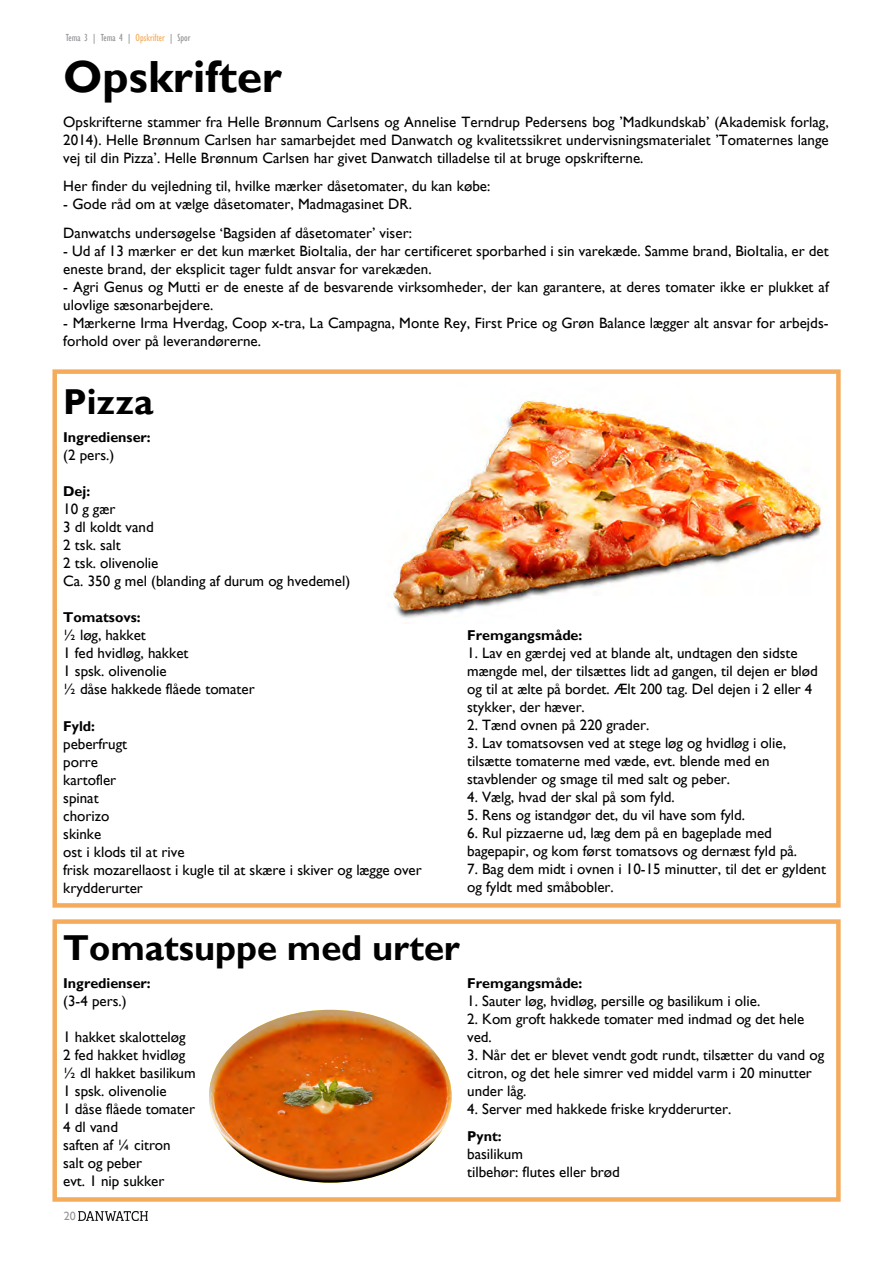
<style>
.page{position:relative;width:893px;height:1263px;background:#fff}
.page>*{position:absolute;margin:0;border:0;box-sizing:border-box;transform-origin:0 0}
.t1{font:700 45px "Gill Sans";color:#000}
.t2{font:700 36px "Gill Sans";color:#000}
.t3{font:15px/18px "Gill Sans";color:#000}
.t4{font:700 14.25px "Gill Sans";color:#000}
.t5{font:12px "Gill Sans";color:#939598}
.t6{font:condensed 10.5px "Gill Sans";color:#939598}
.s1{color:#f4ac5c}
</style>
<div class="page">
<img style="left:79px;top:1211px;width:69px;height:9px">
<img style="left:391px;top:399px;width:432px;height:219px">
<div style="left:52px;top:369px;width:789px;height:539px;border:4px solid #f4ac5c"></div>
<div style="left:52px;top:919px;width:789px;height:283px;border:4px solid #f4ac5c"></div>
<img style="left:209px;top:1010px;width:243px;height:173px">
<p class="t6" style="left:66px;top:32px;width:126px">Tema 3 | Tema 4 | <span class="s1">Opskrifter</span> | Spor</p>
<h1 class="t1" style="left:63px;top:51px;width:220px">Opskrifter</h1>
<p class="t3" style="left:63px;top:113px;width:767px;text-align:justify">Opskrifterne stammer fra Helle Brønnum Carlsens og Annelise Terndrup Pedersens bog ’Madkundskab’ (Akademisk forlag, 2014). Helle Brønnum Carlsen har samarbejdet med Danwatch og kvalitetssikret undervisningsmaterialet ’Tomaternes lange vej til din Pizza’. Helle Brønnum Carlsen har givet Danwatch tilladelse til at bruge opskrifterne.</p>
<p class="t3" style="left:63px;top:177px;width:429px">Her finder du vejledning til, hvilke mærker dåsetomater, du kan købe:</p>
<p class="t3" style="left:63px;top:190px;width:350px;line-height:28.8px">- Gode råd om at vælge dåsetomater, Madmagasinet DR.<br>Danwatchs undersøgelse ‘Bagsiden af dåsetomater’ viser:</p>
<p class="t3" style="left:63px;top:242px;width:767px">- Ud af 13 mærker er det kun mærket BioItalia, der har certificeret sporbarhed i sin varekæde. Samme brand, BioItalia, er det eneste brand, der eksplicit tager fuldt ansvar for varekæden.</p>
<p class="t3" style="left:63px;top:278px;width:767px">- Agri Genus og Mutti er de eneste af de besvarende virksomheder, der kan garantere, at deres tomater ikke er plukket af ulovlige sæsonarbejdere.</p>
<p class="t3" style="left:63px;top:314px;width:767px">- Mærkerne Irma Hverdag, Coop x-tra, La Campagna, Monte Rey, First Price og Grøn Balance lægger alt ansvar for arbejds&shy;forhold over på leverandørerne.</p>
<h2 class="t2" style="left:63px;top:380px;width:92px">Pizza</h2>
<p class="t4" style="left:63px;top:429px;width:89px">Ingredienser:</p>
<p class="t3" style="left:63px;top:447px;width:53px">(2 pers.)</p>
<p class="t4" style="left:63px;top:483px;width:29px">Dej:</p>
<p class="t3" style="left:63px;top:501px;width:288px">10 g gær<br>3 dl koldt vand<br>2 tsk. salt<br>2 tsk. olivenolie<br>Ca. 350 g mel (blanding af durum og hvedemel)</p>
<p class="t4" style="left:63px;top:609px;width:79px">Tomatsovs:</p>
<p class="t3" style="left:63px;top:627px;width:193px">½ løg, hakket<br>1 fed hvidløg, hakket<br>1 spsk. olivenolie<br>½ dåse hakkede flåede tomater</p>
<p class="t4" style="left:63px;top:717px;width:33px">Fyld:</p>
<p class="t3" style="left:63px;top:735px;width:360px">peberfrugt<br>porre<br>kartofler<br>spinat<br>chorizo<br>skinke<br>ost i klods til at rive<br>frisk mozarellaost i kugle til at skære i skiver og lægge over krydderurter</p>
<p class="t4" style="left:467px;top:627px;width:117px">Fremgangsmåde:</p>
<p class="t3" style="left:467px;top:644px;width:352px">1. Lav en gærdej ved at blande alt, undtagen den sidste mængde mel, der tilsættes lidt ad gangen, til dejen er blød og til at ælte på bordet. Ælt 200 tag. Del dejen i 2 eller 4 stykker, der hæver.</p>
<p class="t3" style="left:467px;top:716px;width:184px">2. Tænd ovnen på 220 grader.</p>
<p class="t3" style="left:467px;top:734px;width:320px">3. Lav tomatsovsen ved at stege løg og hvidløg i olie, tilsætte tomaterne med væde, evt. blende med en stavblender og smage til med salt og peber.</p>
<p class="t3" style="left:467px;top:788px;width:209px">4. Vælg, hvad der skal på som fyld.</p>
<p class="t3" style="left:467px;top:806px;width:279px">5. Rens og istandgør det, du vil have som fyld.</p>
<p class="t3" style="left:467px;top:824px;width:331px">6. Rul pizzaerne ud, læg dem på en bageplade med bagepapir, og kom først tomatsovs og dernæst fyld på.</p>
<p class="t3" style="left:467px;top:860px;width:360px">7. Bag dem midt i ovnen i 10-15 minutter, til det er gyldent og fyldt med småbobler.</p>
<h2 class="t2" style="left:63px;top:927px;width:398px">Tomatsuppe med urter</h2>
<p class="t4" style="left:63px;top:974px;width:89px">Ingredienser:</p>
<p class="t3" style="left:63px;top:992px;width:65px">(3-4 pers.)</p>
<p class="t3" style="left:63px;top:1028px;width:134px">1 hakket skalotteløg<br>2 fed hakket hvidløg ½ dl hakket basilikum<br>1 spsk. olivenolie<br>1 dåse flåede tomater<br>4 dl vand<br>saften af ¼ citron<br>salt og peber<br>evt. 1 nip sukker</p>
<p class="t5" style="left:64px;top:1209px;width:13px">20</p>
<p class="t4" style="left:467px;top:974px;width:117px">Fremgangsmåde:</p>
<p class="t3" style="left:467px;top:992px;width:295px">1. Sauter løg, hvidløg, persille og basilikum i olie.</p>
<p class="t3" style="left:467px;top:1010px;width:339px">2. Kom groft hakkede tomater med indmad og det hele ved.</p>
<p class="t3" style="left:467px;top:1046px;width:358px">3. Når det er blevet vendt godt rundt, tilsætter du vand og citron, og det hele simrer ved middel varm i 20 minutter under låg.</p>
<p class="t3" style="left:467px;top:1100px;width:266px">4. Server med hakkede friske krydderurter.</p>
<p class="t4" style="left:467px;top:1127px;width:36px">Pynt:</p>
<p class="t3" style="left:467px;top:1145px;width:154px">basilikum<br>tilbehør: flutes eller brød</p>
</div>
